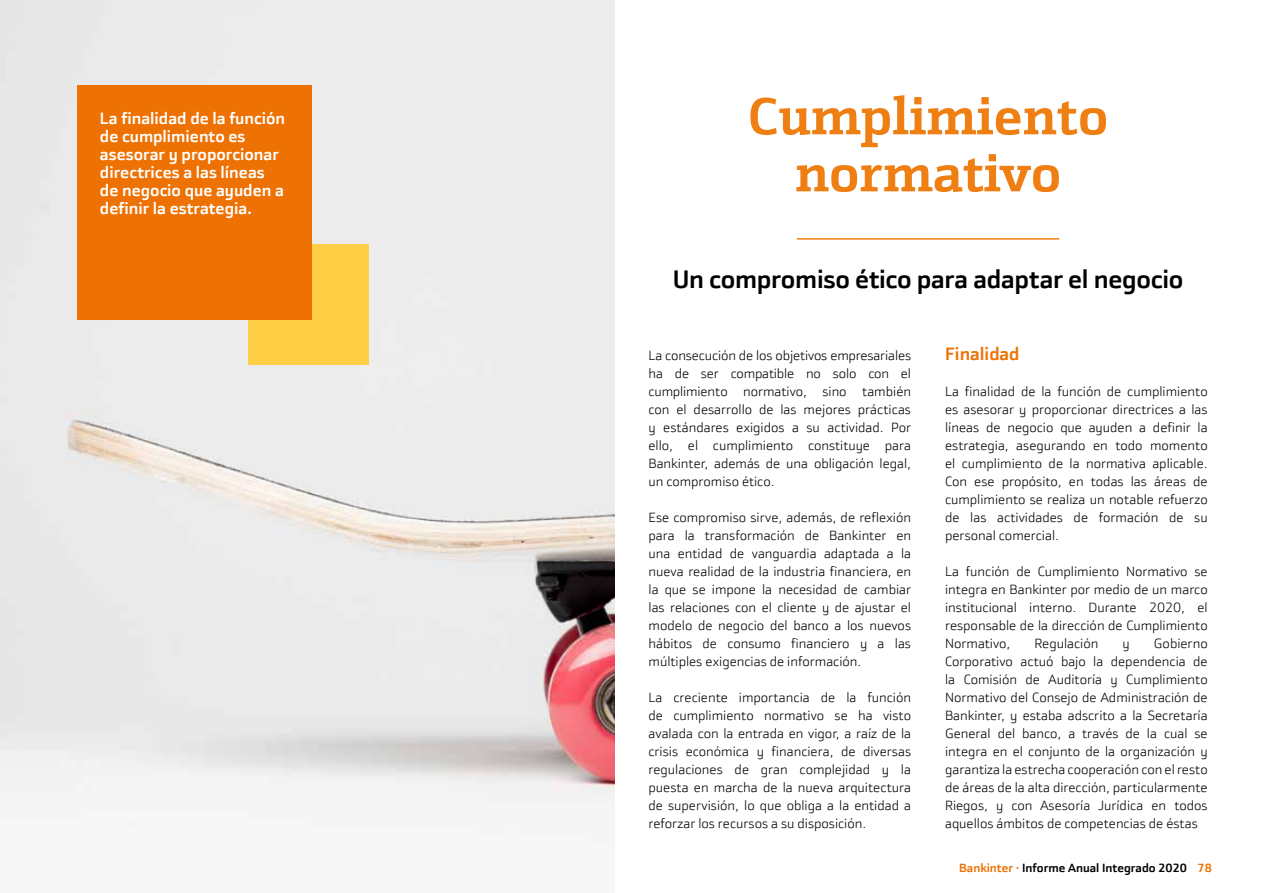
<style>
.page{position:relative;width:1263px;height:893px;background:#fff}
.page>*{position:absolute;margin:0;border:0;box-sizing:border-box;transform-origin:0 0}
.t1{font:700 52.5px/57px "Bankinter Text";color:#f07f13;text-align:center}
.t2{font:700 25.5px "Bankinter Sans";letter-spacing:-.01em;color:#000}
.t3{font:700 18px "Bankinter Sans";color:#ee7203}
.t4{font:700 16.5px/18px "Bankinter Sans";color:#fff}
.t5{font:300 13.5px/18px "Bankinter Sans";color:#000;text-align:justify}
.t6{font:700 12px "Bankinter Sans";color:#000}
.s1{color:#ee7203}
</style>
<div class="page">
<hr style="left:797px;top:238px;width:262px;height:2px;background:#f07f13">
<img style="left:0;top:0;width:614px;height:803px">
<div style="left:248px;top:244px;width:121px;height:121px;background:#fecf44"></div>
<div style="left:77px;top:85px;width:234px;height:235px;background:#ee7203"></div>
<p class="t4" style="left:100px;top:110px;width:187px">La finalidad de la función de cumplimiento es asesorar y proporcionar directrices a las líneas de negocio que ayuden a definir la estrategia.</p>
<h1 class="t1" style="left:748px;top:87px;width:362px">Cumplimiento normativo</h1>
<h2 class="t2" style="left:673px;top:264px;width:512px">Un compromiso ético para adaptar el negocio</h2>
<p class="t5" style="left:648px;top:347px;width:264px">La consecución de los objetivos empresariales ha de ser compatible no solo con el cumplimiento normativo, sino también con el desarrollo de las mejores prácticas y estándares exigidos a su actividad. Por ello, el cumplimiento constituye para Bankinter, además de una obligación legal, un compromiso ético.</p>
<p class="t5" style="left:648px;top:509px;width:264px">Ese compromiso sirve, además, de reflexión para la transformación de Bankinter en una entidad de vanguardia adaptada a la nueva realidad de la industria financiera, en la que se impone la necesidad de cambiar las relaciones con el cliente y de ajustar el modelo de negocio del banco a los nuevos hábitos de consumo financiero y a las múltiples exigencias de información.</p>
<p class="t5" style="left:648px;top:689px;width:264px">La creciente importancia de la función de cumplimiento normativo se ha visto avalada con la entrada en vigor, a raíz de la crisis económica y financiera, de diversas regulaciones de gran complejidad y la puesta en marcha de la nueva arquitectura de supervisión, lo que obliga a la entidad a reforzar los recursos a su disposición.</p>
<h3 class="t3" style="left:945px;top:343px;width:76px">Finalidad</h3>
<p class="t5" style="left:945px;top:383px;width:264px">La finalidad de la función de cumplimiento es asesorar y proporcionar directrices a las líneas de negocio que ayuden a definir la estrategia, asegurando en todo momento el cumplimiento de la normativa aplicable.<br>Con ese propósito, en todas las áreas de cumplimiento se realiza un notable refuerzo de las actividades de formación de su personal comercial.</p>
<p class="t5" style="left:945px;top:563px;width:264px">La función de Cumplimiento Normativo se integra en Bankinter por medio de un marco institucional interno. Durante 2020, el responsable de la dirección de Cumplimiento Normativo,</p>
<p class="t5" style="left:945px;top:635px;width:264px;text-indent:209px">Gobierno Corporativo actuó bajo la dependencia de la Comisión de Auditoría y Cumplimiento Normativo del Consejo de Administración de Bankinter, y estaba adscrito a la Secretaría General del banco, a través de la cual se integra en el conjunto de la organización y garantiza la estrecha cooperación con el resto de áreas de la alta dirección, particularmente Riegos, y con Asesoría Jurídica en todos aquellos ámbitos de competencias de éstas</p>
<p class="t5" style="left:1034px;top:635px;width:65px">Regulación</p>
<p class="t5" style="left:1122px;top:635px;width:9px">y</p>
<p class="t6" style="left:959px;top:860px;width:254px"><span class="s1">Bankinter ·</span> Informe Anual Integrado 2020 <span class="s1">78</span></p>
</div>
